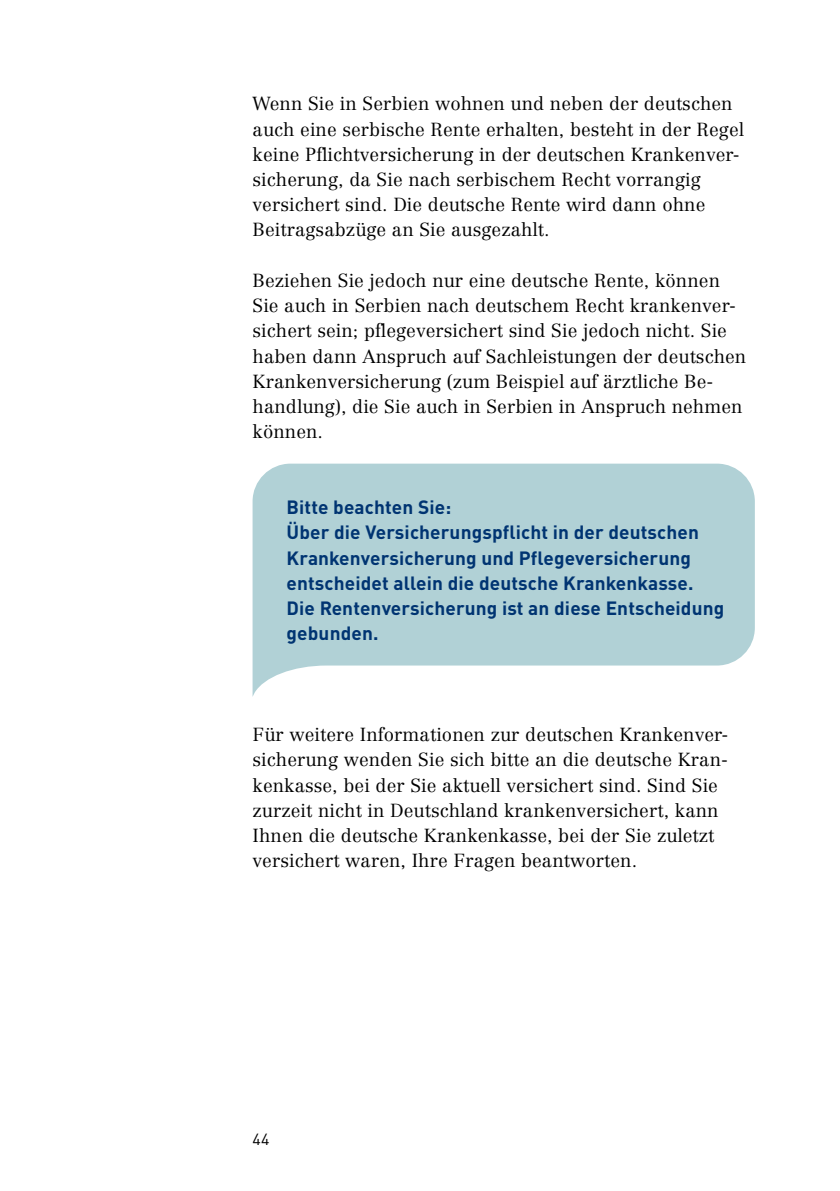
<style>
.page{position:relative;width:840px;height:1191px;background:#fff}
.page>*{position:absolute;margin:0;border:0;box-sizing:border-box;transform-origin:0 0}
.IB_Blase_Text{font:700 19px/25.2px "DIN Pro";letter-spacing:.005em;color:#003472}
.t1{font:300 18.6px/25.2px "Centennial LT Pro";letter-spacing:.005em;color:#000}
.t2{font:16px "DIN Pro";color:#000}
</style>
<div class="page">
<svg style="left:252px;top:463px;width:502px;height:234px;background:#bbd7db"></svg>
<p class="t1" style="left:252px;top:91px;width:492px">Wenn Sie in Serbien wohnen und neben der deutschen auch eine serbische Rente erhalten, besteht in der Regel keine Pflichtversicherung in der deutschen Krankenver&shy;sicherung, da Sie nach serbischem Recht vorrangig versichert sind. Die deutsche Rente wird dann ohne Beitragsabzüge an Sie ausgezahlt.</p>
<p class="t1" style="left:252px;top:268px;width:495px">Beziehen Sie jedoch nur eine deutsche Rente, können Sie auch in Serbien nach deutschem Recht krankenver&shy;sichert sein; pflegeversichert sind Sie jedoch nicht. Sie haben dann Anspruch auf Sachleistungen der deutschen Krankenversicherung (zum Beispiel auf ärztliche Be&shy;handlung), die Sie auch in Serbien in Anspruch nehmen können.</p>
<h3 class="IB_Blase_Text" style="left:286px;top:492px;width:166px">Bitte beachten Sie:</h3>
<p class="IB_Blase_Text" style="left:286px;top:517px;width:439px">Über die Versicherungspflicht in der deutschen Krankenversicherung und Pflegeversicherung entscheidet allein die deutsche Kranken kasse.<br>Die Renten versicherung ist an diese Entscheidung gebunden.</p>
<p class="t1" style="left:252px;top:722px;width:477px">Für weitere Informationen zur deutschen Krankenver&shy;sicherung wenden Sie sich bitte an die deutsche Kran&shy;kenkasse, bei der Sie aktuell versichert sind. Sind Sie zurzeit nicht in Deutschland krankenversichert, kann Ihnen die deutsche Krankenkasse, bei der Sie zuletzt versichert waren, Ihre Fragen beantworten.</p>
<p class="t2" style="left:252px;top:1126px;width:18px">44</p>
</div>
